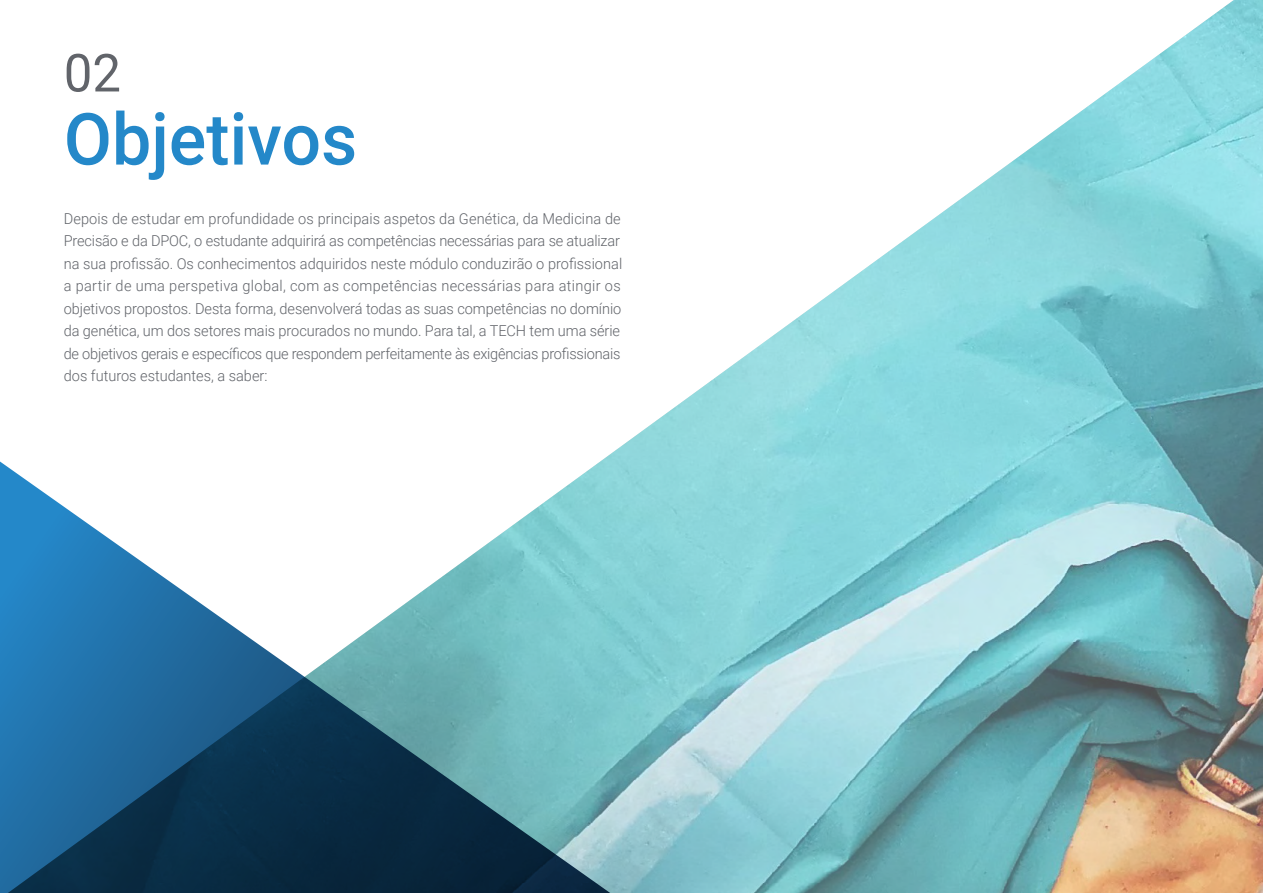
<style>
.page{position:relative;width:1263px;height:893px;background:#fff}
.page>*{position:absolute;margin:0;border:0;box-sizing:border-box;transform-origin:0 0}
.t1{font:500 72px "Roboto";color:#2488c9}
.t2{font:52.5px "Roboto";color:#61646a}
.t3{font:300 15px/22.5px "Roboto";letter-spacing:-.005em;color:#61646a}
</style>
<div class="page">
<img style="left:622px;top:0;width:641px;height:893px">
<svg style="left:0;top:446px;width:640px;height:447px"></svg>
<h2 class="t2" style="left:64px;top:36px;width:59px">02</h2>
<h1 class="t1" style="left:64px;top:89px;width:295px">Objetivos</h1>
<p class="t3" style="left:64px;top:207px;width:560px">Depois de estudar em profundidade os principais aspetos da Genética, da Medicina de Precisão e da DPOC, o estudante adquirirá as competências necessárias para se atualizar na sua profissão. Os conhecimentos adquiridos neste módulo conduzirão o profissional a partir de uma perspetiva global, com as competências necessárias para atingir os objetivos propostos. Desta forma, desenvolverá todas as suas competências no domínio da genética, um dos setores mais procurados no mundo. Para tal, a TECH tem uma série de objetivos gerais e específicos que respondem perfeitamente às exigências profissionais dos futuros estudantes, a saber:</p>
</div>
